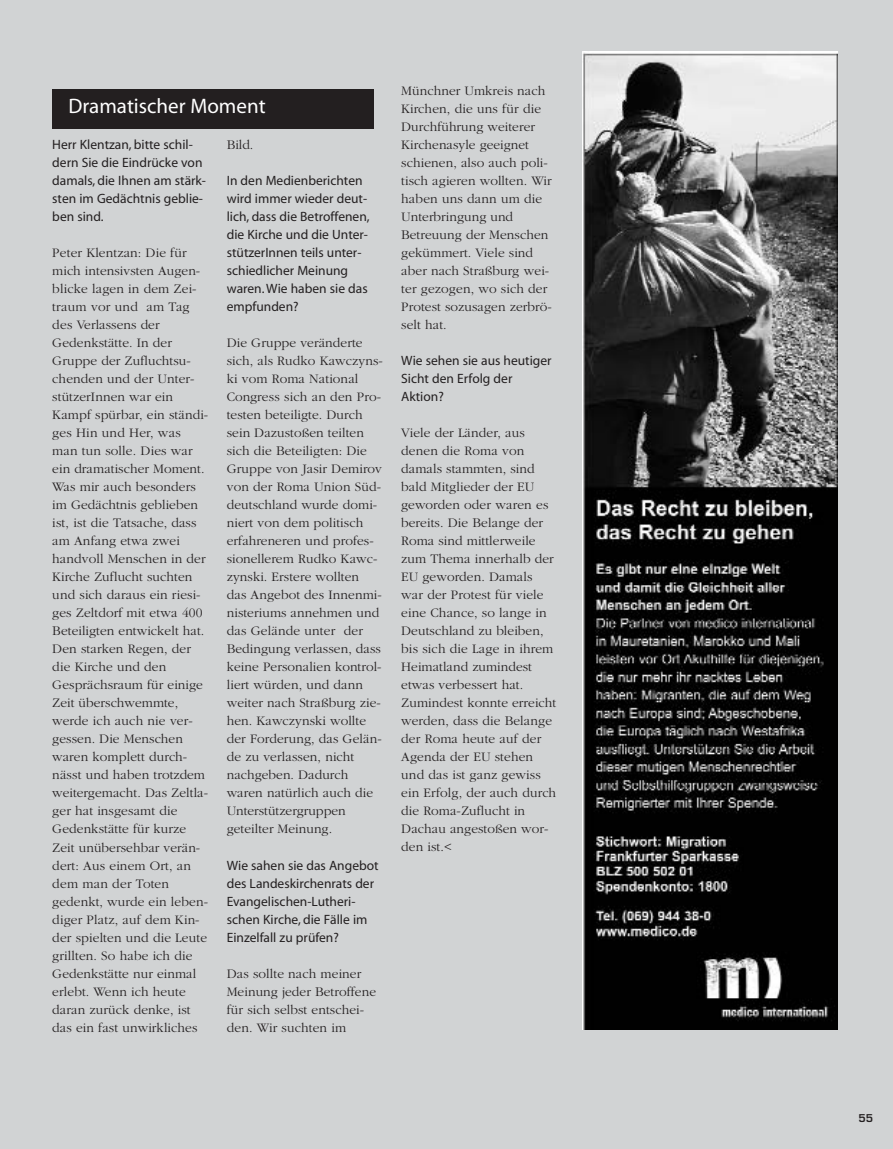
<style>
.page{position:relative;width:893px;height:1149px;background:#fff}
.page>*{position:absolute;margin:0;border:0;box-sizing:border-box;transform-origin:0 0}
.t1{font:21px "Myriad";color:#fff}
.t2{font:300 13.5px/18px "Garamond";letter-spacing:.005em;color:#231f20}
.t3{font:13.5px/18px "Myriad";color:#231f20}
.t4{font:600 10.5px "Eurostile";color:#231f20}
</style>
<div class="page">
<div style="left:0;top:0;width:893px;height:1148px;background:#d1d3d4"></div>
<img style="left:582px;top:51px;width:255px;height:978px">
<div style="left:52px;top:89px;width:322px;height:39px;background:#231f20"></div>
<h1 class="t1" style="left:69px;top:98px;width:199px">Dramatischer Moment</h1>
<p class="t3" style="left:52px;top:136px;width:155px">Herr Klentzan, bitte schil&shy;dern Sie die Eindrücke von damals, die Ihnen am stärk&shy;sten im Gedächtnis geblie&shy;ben sind.</p>
<p class="t2" style="left:52px;top:245px;width:157px">Peter Klentzan: Die für mich intensivsten Augen&shy;blicke lagen in dem Zei&shy;traum vor und am Tag des Verlassens der<br>Gedenkstätte. In der<br>Gruppe der Zufluchtsu&shy;chenden und der Unter&shy;stützerInnen war ein<br>Kampf spürbar, ein ständi&shy;ges Hin und Her, was man tun solle. Dies war ein dramatischer Moment.<br>Was mir auch besonders im Gedächtnis geblieben ist, ist die Tatsache, dass am Anfang etwa zwei handvoll Menschen in der<br>Kirche Zuflucht suchten und sich daraus ein riesi&shy;ges Zeltdorf mit etwa 400<br>Beteiligten entwickelt hat.<br>Den starken Regen, der die Kirche und den<br>Gesprächsraum für einige<br>Zeit überschwemmte, werde ich auch nie ver&shy;gessen. Die Menschen waren komplett durch&shy;nässt und haben trotzdem weitergemacht. Das Zeltla&shy;ger hat insgesamt die<br>Gedenkstätte für kurze<br>Zeit unübersehbar verän&shy;dert: Aus einem Ort, an dem man der Toten gedenkt, wurde ein leben&shy;diger Platz, auf dem Kin&shy;der spielten und die Leute grillten. So habe ich die<br>Gedenkstätte nur einmal erlebt. Wenn ich heute daran zurück denke, ist das ein fast unwirkliches</p>
<p class="t2" style="left:227px;top:137px;width:28px">Bild.</p>
<p class="t3" style="left:227px;top:172px;width:144px">In den Medienberichten wird immer wieder deut&shy;lich, dass die Betroffenen, die Kirche und die Unter&shy;stützerInnen teils unter&shy;schiedlicher Meinung waren. Wie haben sie das empfunden?</p>
<p class="t2" style="left:227px;top:335px;width:157px">Die Gruppe veränderte sich, als Rudko Kawczyns&shy;ki vom Roma National<br>Congress sich an den Pro&shy;testen beteiligte. Durch sein Dazustoßen teilten sich die Beteiligten: Die<br>Gruppe von Jasir Demirov von der Roma Union Süd&shy;deutschland wurde domi&shy;niert von dem politisch erfahreneren und profes&shy;sionellerem Rudko Kawc&shy;zynski. Erstere wollten<br>das Angebot des Innenmi&shy;nisteriums annehmen und das Gelände unter der<br>Bedingung verlassen, dass keine Personalien kontrol&shy;liert würden, und dann weiter nach Straßburg zie&shy;hen. Kawczynski wollte der Forderung, das Gelän&shy;de zu verlassen, nicht nachgeben. Dadurch waren natürlich auch die<br>Unterstützergruppen geteilter Meinung.</p>
<p class="t3" style="left:227px;top:856px;width:153px">Wie sahen sie das Angebot des Landeskirchenrats der<br>Evangelischen-Lutheri&shy;schen Kirche, die Fälle im<br>Einzelfall zu prüfen?</p>
<p class="t2" style="left:227px;top:965px;width:151px">Das sollte nach meiner<br>Meinung jeder Betroffene für sich selbst entschei&shy;den. Wir suchten im</p>
<p class="t2" style="left:401px;top:83px;width:152px">Münchner Umkreis nach<br>Kirchen, die uns für die<br>Durchführung weiterer<br>Kirchenasyle geeignet schienen, also auch poli&shy;tisch agieren wollten. Wir haben uns dann um die<br>Unterbringung und<br>Betreuung der Menschen gekümmert. Viele sind aber nach Straßburg wei&shy;ter gezogen, wo sich der<br>Protest sozusagen zerbrö&shy;selt hat.</p>
<p class="t3" style="left:401px;top:352px;width:152px">Wie sehen sie aus heutiger<br>Sicht den Erfolg der<br>Aktion?</p>
<p class="t2" style="left:401px;top:425px;width:157px">Viele der Länder, aus denen die Roma von damals stammten, sind bald Mitglieder der EU geworden oder waren es bereits. Die Belange der<br>Roma sind mittlerweile zum Thema innerhalb der<br>EU geworden. Damals war der Protest für viele eine Chance, so lange in<br>Deutschland zu bleiben, bis sich die Lage in ihrem<br>Heimatland zumindest etwas verbessert hat.<br>Zumindest konnte erreicht werden, dass die Belange der Roma heute auf der<br>Agenda der EU stehen und das ist ganz gewiss ein Erfolg, der auch durch die Roma-Zuflucht in<br>Dachau angestoßen wor&shy;den ist.&lt;</p>
<p class="t4" style="left:858px;top:1113px;width:16px">55</p>
</div>
